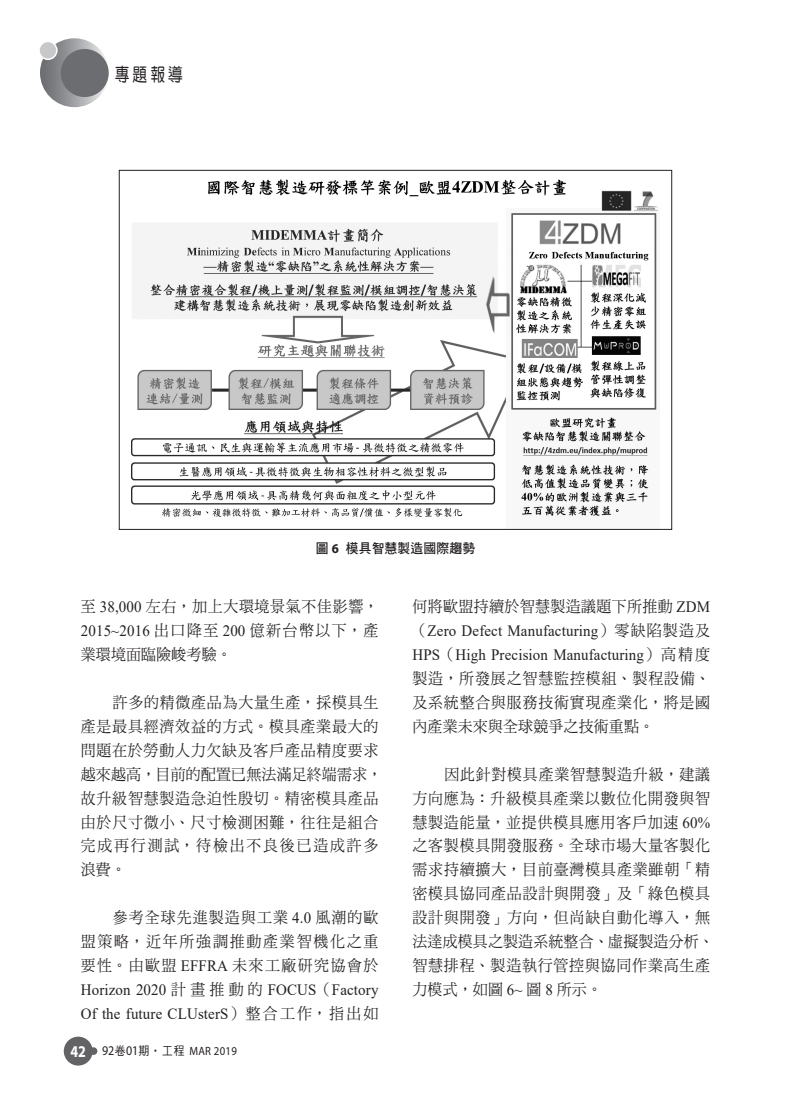
<style>
.page{position:relative;width:808px;height:1106px;background:#fff}
.page>*{position:absolute;margin:0;border:0;box-sizing:border-box;transform-origin:0 0}
.t1{font:18.6px "DF Yuan Std W5";color:#231f20;scale:.8 1}
.內文{font:15.75px/23.9px "DF Ming Std W5";letter-spacing:.05em;color:#231f20;text-align:justify;scale:.95 1}
.圖說{font:13.5px "DF Hei Std W7";letter-spacing:.01em;color:#231f20;scale:.95 1}
.t2{font:12px "Myriad Pro";letter-spacing:.025em;color:#231f20;scale:.9 1}
.s1{font-family:"Myriad Pro";font-weight:700}
.s2{font-family:"Times New Roman"}
.s3{font-weight:700;font-size:16.5px;color:#fff}
.s4{font-size:13.35px}
.s5{font-family:"DF Hei Std W5"}
</style>
<div class="page">
<svg style="left:40px;top:38px;width:69px;height:69px;background:#939598"></svg>
<div style="left:61px;top:49px;width:48px;height:48px;background:#6c6d70;border-radius:50%"></div>
<div style="left:39px;top:41px;width:18px;height:18px;background:#c7c8ca;border-radius:50%"></div>
<div style="left:38px;top:41px;width:20px;height:19px;border:2px solid #fff;border-radius:50%"></div>
<div style="left:64px;top:1036px;width:29px;height:29px;background:#636366;border-radius:50%"></div>
<div style="left:90px;top:1047px;width:7px;height:7px;background:#636366;border-radius:50%"></div>
<img style="left:131px;top:179px;width:528px;height:338px">
<p class="t1" style="left:115px;top:64px;width:87px">專題報導</p>
<p class="圖說" style="left:316px;top:540px;width:169px">圖 <span class="s1">6</span> 模具智慧製造國際趨勢</p>
<p class="內文" style="left:81px;top:594px;width:315px">至 <span class="s2">38,000</span> 左右，加上大環境景氣不佳影響，<span class="s2">2015~2016</span> 出口降至 <span class="s2">200</span> 億新台幣以下，產業環境面臨險峻考驗。</p>
<p class="內文" style="left:81px;top:690px;width:319px;text-align:left;text-indent:32px">許多的精微產品為大量生產，採模具生產是最具經濟效益的方式。模具產業最大的問題在於勞動人力欠缺及客戶產品精度要求越來越高，目前的配置已無法滿足終端需求，故升級智慧製造急迫性殷切。精密模具產品由於尺寸微小、尺寸檢測困難，往往是組合完成再行測試，待檢出不良後已造成許多浪費。</p>
<p class="內文" style="left:81px;top:905px;width:315px;text-indent:32px">參考全球先進製造與工業 <span class="s2">4.0</span> 風潮的歐盟策略，近年所強調推動產業智機化之重要性。由歐盟 <span class="s2">EFFRA</span> 未來工廠研究協會於<span class="s2">Horizon 2020</span> 計畫推動的 <span class="s2">FOCUS</span>（<span class="s2">Factory Of the future CLUsterS</span>）整合工作，指出如</p>
<p class="t2" style="left:70px;top:1043px;width:186px"><span class="s3">42</span> <span class="s4">92</span><span class="s5">卷</span><span class="s4">01</span><span class="s5">期‧工程</span> MAR 2019</p>
<p class="內文" style="left:412px;top:594px;width:315px">何將歐盟持續於智慧製造議題下所推動 <span class="s2">ZDM</span>（<span class="s2">Zero Defect Manufacturing</span>）零缺陷製造及<span class="s2">HPS</span>（<span class="s2">High Precision Manufacturing</span>）高精度製造，所發展之智慧監控模組、製程設備、及系統整合與服務技術實現產業化，將是國內產業未來與全球競爭之技術重點。</p>
<p class="內文" style="left:412px;top:762px;width:319px;text-align:left;text-indent:32px">因此針對模具產業智慧製造升級，建議方向應為：升級模具產業以數位化開發與智慧製造能量，並提供模具應用客戶加速 <span class="s2">60%</span>之客製模具開發服務。全球市場大量客製化需求持續擴大，目前臺灣模具產業雖朝「精密模具協同產品設計與開發」及「綠色模具設計與開發」方向，但尚缺自動化導入，無法達成模具之製造系統整合、虛擬製造分析、智慧排程、製造執行管控與協同作業高生產力模式，如圖 <span class="s2">6~</span> 圖 <span class="s2">8</span> 所示。</p>
</div>
